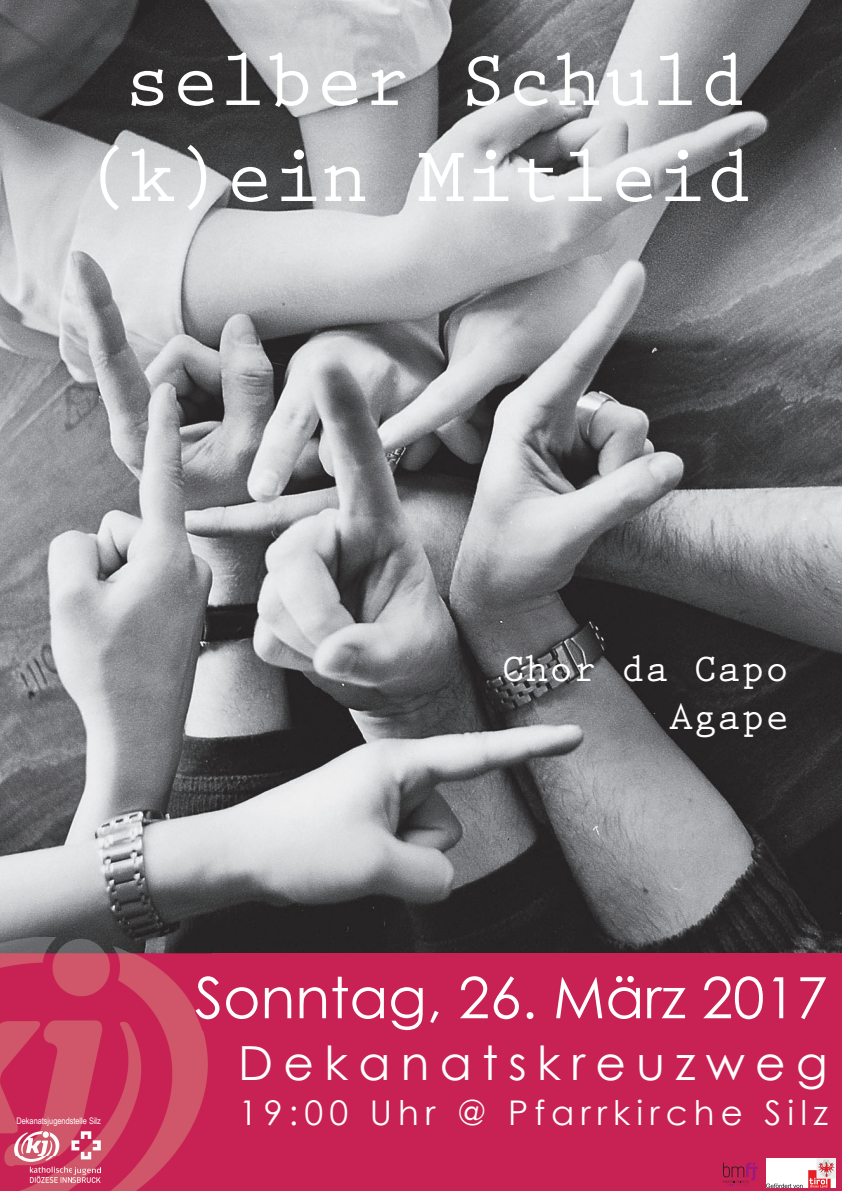
<style>
.page{position:relative;width:842px;height:1191px;background:#fff}
.page>*{position:absolute;margin:0;border:0;box-sizing:border-box;transform-origin:0 0}
.t1{font:700 80px/96px "Prestige Elite Std";color:#fff;text-align:center}
.t2{font:57px "Century Gothic";color:#fff}
.t3{font:47px "Century Gothic";letter-spacing:.22em;color:#fff}
.t4{font:700 40px/48px "Prestige Elite Std";color:#fff;text-align:right}
.t5{font:34px "Century Gothic";letter-spacing:.18em;color:#fff}
.t6{font:9px "Arial Narrow";color:#fff}
</style>
<div class="page">
<img style="left:0;top:0;width:842px;height:953px">
<div style="left:0;top:953px;width:842px;height:238px;background:#c72253"></div>
<img style="left:0;top:937px;width:211px;height:254px">
<img style="left:196px;top:976px;width:15px;height:54px">
<img style="left:14px;top:1131px;width:86px;height:51px">
<img style="left:766px;top:1158px;width:70px;height:29px">
<svg style="left:723px;top:1162px;width:35px;height:23px"></svg>
<p class="t1" style="left:81px;top:35px;width:674px">selber Schuld (k)ein Mitleid</p>
<p class="t4" style="left:501px;top:646px;width:289px">Chor da Capo<br>Agape</p>
<p class="t6" style="left:16px;top:1114px;width:86px">Dekanatsjugendstelle Silz</p>
<p class="t2" style="left:195px;top:957px;width:634px">Sonntag, 26. März 2017</p>
<p class="t3" style="left:238px;top:1030px;width:591px">Dekanatskreuzweg</p>
<p class="t5" style="left:239px;top:1089px;width:590px">19:00 Uhr @ Pfarrkirche Silz</p>
</div>
